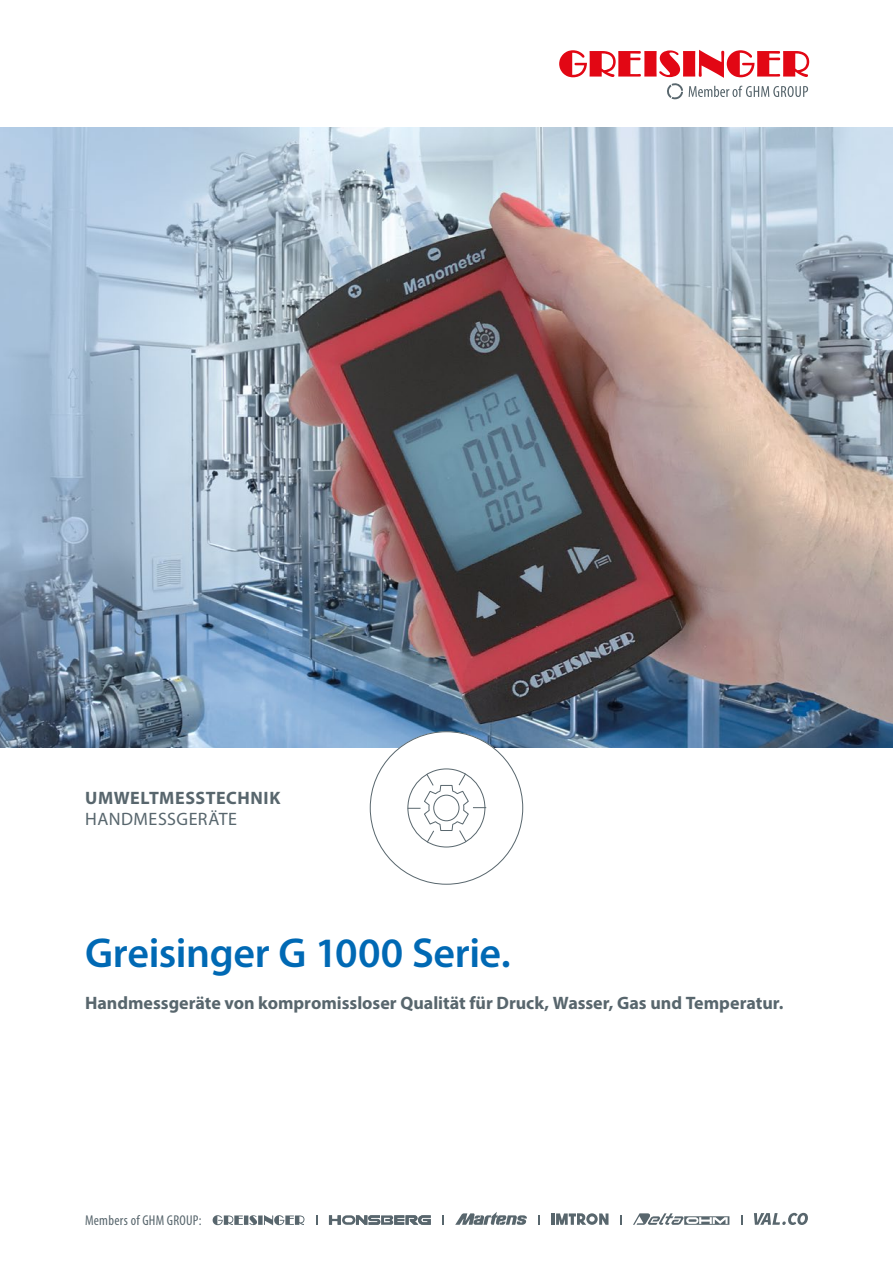
<style>
.page{position:relative;width:893px;height:1263px;background:#fff}
.page>*{position:absolute;margin:0;border:0;box-sizing:border-box;transform-origin:0 0}
.t1{font:600 42px "Myriad Pro";letter-spacing:-.01em;color:#0069b4}
.t2{font:700 18px "Myriad Pro";color:#58666d}
.t3{font:700 18px "Myriad Pro";letter-spacing:.03em;color:#58666d}
.t4{font:18px "Myriad Pro";letter-spacing:.025em;color:#58666d}
.t5{font:condensed 14.25px "Myriad Pro";letter-spacing:.02em;color:#58666d}
</style>
<div class="page">
<img style="left:0;top:128px;width:893px;height:620px">
<svg style="left:329px;top:1215px;width:102px;height:10px"></svg>
<hr style="left:551px;top:1213px;width:4px;height:12px;background:#58666d">
<svg style="left:556px;top:1213px;width:52px;height:12px"></svg>
<svg style="left:633px;top:1213px;width:96px;height:12px"></svg>
<svg style="left:442px;top:1215px;width:2px;height:10px"></svg>
<svg style="left:538px;top:1215px;width:2px;height:10px"></svg>
<svg style="left:213px;top:1215px;width:91px;height:10px"></svg>
<svg style="left:754px;top:1213px;width:54px;height:12px"></svg>
<svg style="left:455px;top:1212px;width:72px;height:13px"></svg>
<svg style="left:370px;top:731px;width:153px;height:153px"></svg>
<div style="left:433px;top:795px;width:26px;height:26px;border:1px solid #58666d;border-radius:50%"></div>
<svg style="left:559px;top:50px;width:250px;height:50px"></svg>
<p class="t3" style="left:85px;top:786px;width:197px">UMWELTMESSTECHNIK</p>
<p class="t4" style="left:85px;top:808px;width:153px">HANDMESSGERÄTE</p>
<h1 class="t1" style="left:85px;top:926px;width:427px">Greisinger G 1000 Serie.</h1>
<p class="t2" style="left:85px;top:991px;width:700px">Handmessgeräte von kompromissloser Qualität für Druck, Wasser, Gas und Temperatur.</p>
<p class="t5" style="left:85px;top:1211px;width:118px">Members of GHM GROUP:</p>
</div>
